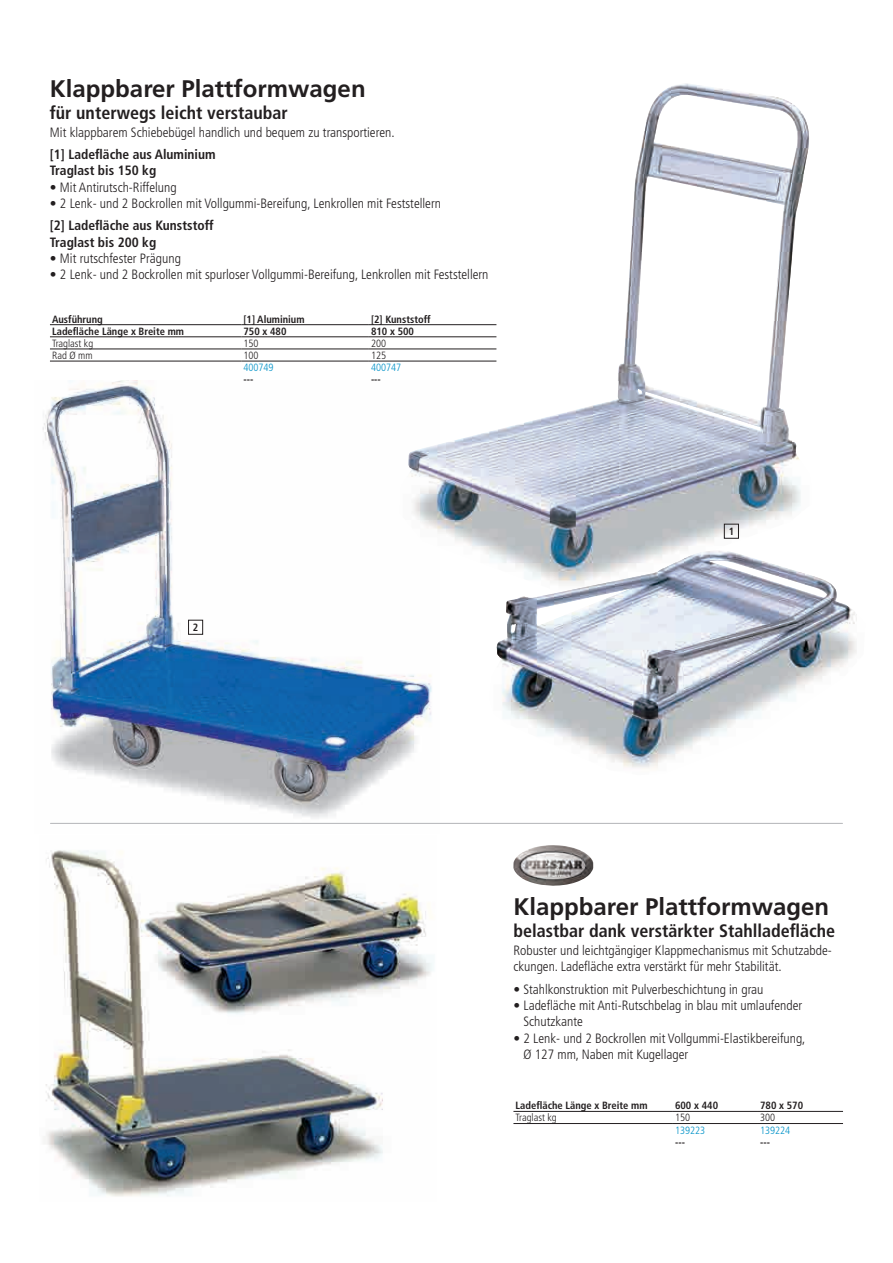
<style>
.page{position:relative;width:893px;height:1263px;background:#fff}
.page>*{position:absolute;margin:0;border:0;box-sizing:border-box;transform-origin:0 0}
.t1{font:700 24px "Frutiger LT";color:#231f20}
.t2{font:700 condensed 18px "Frutiger LT";color:#231f20}
.t3{font:300 condensed 13.5px/16.2px "Frutiger LT";color:#231f20}
.t4{font:700 condensed 13.5px/16.2px "Frutiger LT";color:#231f20}
.t5{font:700 condensed 10.5px "Frutiger LT";color:#231f20}
.t6{font:300 condensed 10.5px "Frutiger LT";color:#231f20}
.t7{font:300 condensed 10.5px "Frutiger LT";color:#0092c8}
</style>
<div class="page">
<img style="left:42px;top:381px;width:397px;height:443px">
<img style="left:47px;top:387px;width:381px;height:415px">
<img style="left:399px;top:84px;width:410px;height:511px">
<img style="left:650px;top:84px;width:35px;height:25px">
<img style="left:489px;top:551px;width:368px;height:218px">
<img style="left:497px;top:551px;width:352px;height:206px">
<img style="left:44px;top:850px;width:389px;height:347px">
<div style="left:724px;top:524px;width:15px;height:15px;border:1px solid #231f20"></div>
<img style="left:513px;top:845px;width:80px;height:41px">
<div style="left:188px;top:620px;width:15px;height:15px;border:1px solid #231f20"></div>
<hr style="left:51px;top:823px;width:791px;height:1px;background:#bcbdc0">
<hr style="left:50px;top:324px;width:191px;height:1px;background:#231f20">
<hr style="left:241px;top:324px;width:128px;height:1px;background:#231f20">
<hr style="left:369px;top:324px;width:127px;height:1px;background:#231f20">
<hr style="left:50px;top:337px;width:191px;height:1px;background:#231f20">
<hr style="left:241px;top:337px;width:128px;height:1px;background:#231f20">
<hr style="left:369px;top:337px;width:127px;height:1px;background:#231f20">
<hr style="left:50px;top:349px;width:191px;height:1px;background:#231f20">
<hr style="left:241px;top:349px;width:128px;height:1px;background:#231f20">
<hr style="left:369px;top:349px;width:127px;height:1px;background:#231f20">
<hr style="left:50px;top:361px;width:191px;height:1px;background:#231f20">
<hr style="left:241px;top:361px;width:128px;height:1px;background:#231f20">
<hr style="left:369px;top:361px;width:127px;height:1px;background:#231f20">
<hr style="left:513px;top:1111px;width:160px;height:1px;background:#231f20">
<hr style="left:673px;top:1111px;width:85px;height:1px;background:#231f20">
<hr style="left:758px;top:1111px;width:85px;height:1px;background:#231f20">
<hr style="left:513px;top:1123px;width:160px;height:1px;background:#231f20">
<hr style="left:673px;top:1123px;width:85px;height:1px;background:#231f20">
<hr style="left:758px;top:1123px;width:85px;height:1px;background:#231f20">
<h1 class="t1" style="left:50px;top:74px;width:317px">Klappbarer Plattformwagen</h1>
<h2 class="t2" style="left:50px;top:102px;width:239px">für unterwegs leicht verstaubar</h2>
<p class="t3" style="left:50px;top:124px;width:346px">Mit klappbarem Schiebebügel handlich und bequem zu transportieren.</p>
<p class="t4" style="left:50px;top:146px;width:167px">[1] Ladefläche aus Aluminium<br>Traglast bis 150 kg</p>
<p class="t3" style="left:50px;top:179px;width:128px">• Mit Antirutsch-Riffelung</p>
<p class="t3" style="left:50px;top:195px;width:393px">• 2 Lenk- und 2 Bockrollen mit Vollgummi-Bereifung, Lenkrollen mit Feststellern</p>
<p class="t4" style="left:50px;top:218px;width:165px">[2] Ladefläche aus Kunststoff<br>Traglast bis 200 kg</p>
<p class="t3" style="left:50px;top:250px;width:132px">• Mit rutschfester Prägung</p>
<p class="t3" style="left:50px;top:266px;width:440px">• 2 Lenk- und 2 Bockrollen mit spurloser Vollgummi-Bereifung, Lenkrollen mit Feststellern</p>
<p class="t5" style="left:52px;top:313px;width:52px">Ausführung</p>
<p class="t5" style="left:243px;top:313px;width:63px">[1] Aluminium</p>
<p class="t5" style="left:371px;top:313px;width:61px">[2] Kunststoff</p>
<p class="t5" style="left:52px;top:325px;width:133px">Ladefläche Länge x Breite mm</p>
<p class="t5" style="left:243px;top:325px;width:45px">750 x 480</p>
<p class="t5" style="left:371px;top:325px;width:45px">810 x 500</p>
<p class="t6" style="left:52px;top:337px;width:43px">Traglast kg</p>
<p class="t6" style="left:243px;top:337px;width:17px">150</p>
<p class="t6" style="left:371px;top:337px;width:17px">200</p>
<p class="t6" style="left:52px;top:349px;width:42px">Rad Ø mm</p>
<p class="t6" style="left:243px;top:349px;width:17px">100</p>
<p class="t6" style="left:371px;top:349px;width:17px">125</p>
<p class="t7" style="left:243px;top:361px;width:32px">400749</p>
<p class="t7" style="left:371px;top:361px;width:32px">400747</p>
<p class="t5" style="left:243px;top:373px;width:11px">---</p>
<p class="t5" style="left:371px;top:373px;width:11px">---</p>
<p class="t5" style="left:193px;top:621px;width:7px">2</p>
<p class="t5" style="left:729px;top:525px;width:7px">1</p>
<h1 class="t1" style="left:513px;top:893px;width:317px">Klappbarer Plattformwagen</h1>
<h2 class="t2" style="left:513px;top:920px;width:323px">belastbar dank verstärkter Stahlladefläche</h2>
<p class="t3" style="left:513px;top:943px;width:320px">Robuster und leichtgängiger Klappmechanismus mit Schutzabde&shy;ckungen. Ladefläche extra verstärkt für mehr Stabilität.</p>
<p class="t3" style="left:513px;top:981px;width:251px">• Stahlkonstruktion mit Pulverbeschichtung in grau</p>
<p class="t3" style="left:523px;top:998px;width:280px;text-indent:-10px">• Ladefläche mit Anti-Rutschbelag in blau mit umlaufender<br>Schutzkante</p>
<p class="t3" style="left:523px;top:1030px;width:284px;text-indent:-10px">• 2 Lenk- und 2 Bockrollen mit Vollgummi-Elastikbereifung,<br>Ø 127 mm, Naben mit Kugellager</p>
<p class="t5" style="left:516px;top:1099px;width:133px">Ladefläche Länge x Breite mm</p>
<p class="t5" style="left:675px;top:1099px;width:45px">600 x 440</p>
<p class="t5" style="left:760px;top:1099px;width:45px">780 x 570</p>
<p class="t6" style="left:516px;top:1112px;width:43px">Traglast kg</p>
<p class="t6" style="left:675px;top:1112px;width:17px">150</p>
<p class="t6" style="left:760px;top:1112px;width:17px">300</p>
<p class="t7" style="left:675px;top:1124px;width:32px">139223</p>
<p class="t7" style="left:760px;top:1124px;width:32px">139224</p>
<p class="t5" style="left:675px;top:1136px;width:11px">---</p>
<p class="t5" style="left:760px;top:1136px;width:11px">---</p>
</div>
